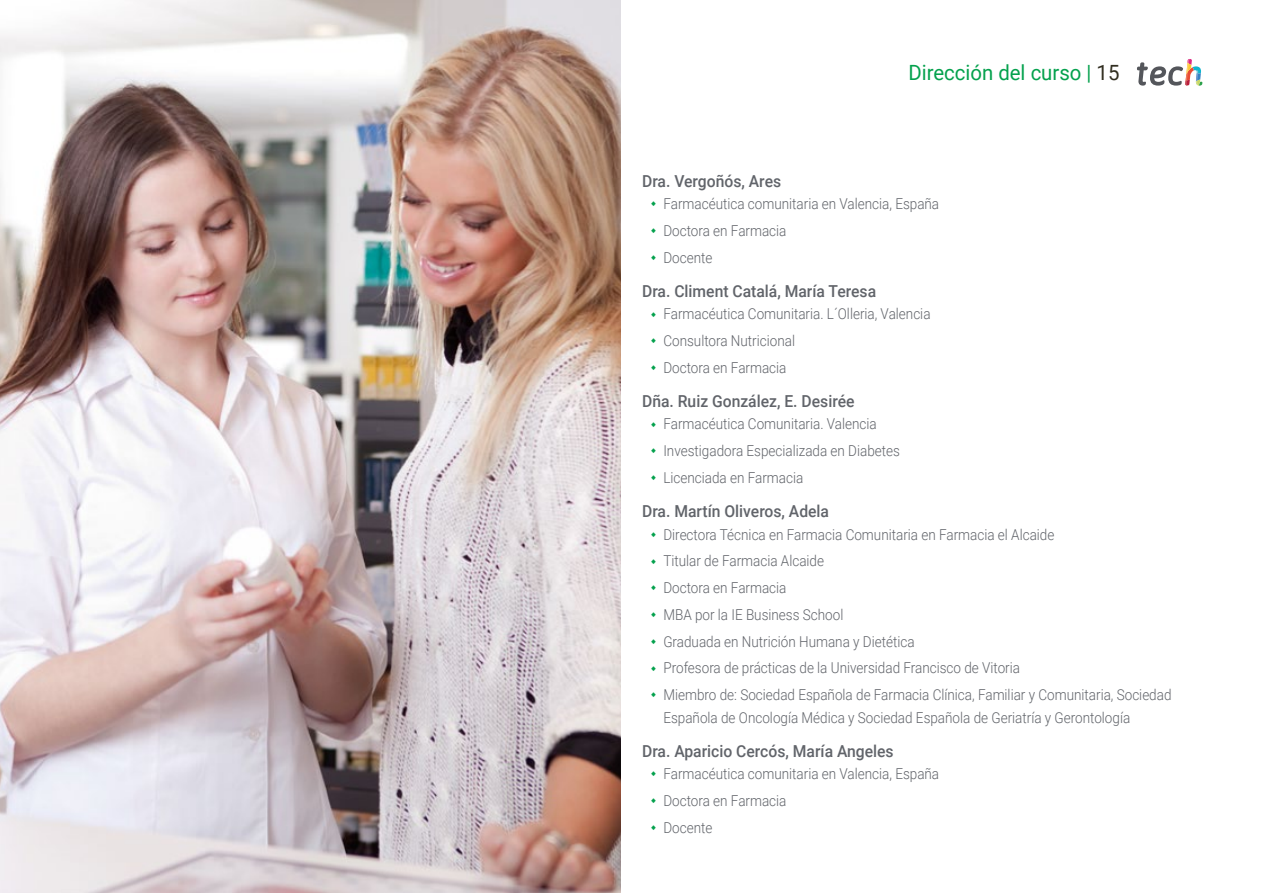
<style>
.page{position:relative;width:1263px;height:893px;background:#fff}
.page>*{position:absolute;margin:0;border:0;box-sizing:border-box;transform-origin:0 0}
.t1{font:21px "Roboto";color:#04a14d}
.t2{font:500 16.5px "Roboto";color:#61646a;scale:.95 1}
.t3{font:300 15px/26.7px "Roboto";color:#61646a;scale:.9 1}
.s1{color:#312e20}
</style>
<div class="page">
<svg style="left:1137px;top:59px;width:65px;height:27px"></svg>
<img style="left:0;top:0;width:621px;height:893px">
<h1 class="t1" style="left:908px;top:57px;width:213px">Dirección del curso | <span class="s1">15</span></h1>
<p class="t2" style="left:642px;top:169px;width:148px">Dra. Vergoñós, Ares</p>
<p class="t3" style="left:663px;top:190px;width:308px">Farmacéutica comunitaria en Valencia, España<br>Doctora en Farmacia<br>Docente</p>
<p class="t2" style="left:642px;top:279px;width:248px">Dra. Climent Catalá, María Teresa</p>
<p class="t3" style="left:663px;top:300px;width:298px">Farmacéutica Comunitaria. L´Olleria, Valencia<br>Consultora Nutricional<br>Doctora en Farmacia</p>
<p class="t2" style="left:642px;top:390px;width:225px">Dña. Ruiz González, E. Desirée</p>
<p class="t3" style="left:663px;top:410px;width:264px">Farmacéutica Comunitaria. Valencia<br>Investigadora Especializada en Diabetes<br>Licenciada en Farmacia</p>
<p class="t2" style="left:642px;top:500px;width:198px">Dra. Martín Oliveros, Adela</p>
<p class="t3" style="left:663px;top:520px;width:566px">Directora Técnica en Farmacia Comunitaria en Farmacia el Alcaide<br>Titular de Farmacia Alcaide<br>Doctora en Farmacia<br>MBA por la IE Business School<br>Graduada en Nutrición Humana y Dietética<br>Profesora de prácticas de la Universidad Francisco de Vitoria<br>Miembro de: Sociedad Española de Farmacia Clínica, Familiar y Comunitaria, Sociedad</p>
<p class="t3" style="left:663px;top:703px;width:520px">Española de Oncología Médica y Sociedad Española de Geriatría y Gerontología</p>
<p class="t2" style="left:642px;top:739px;width:266px">Dra. Aparicio Cercós, María Angeles</p>
<p class="t3" style="left:663px;top:760px;width:308px">Farmacéutica comunitaria en Valencia, España<br>Doctora en Farmacia<br>Docente</p>
</div>
